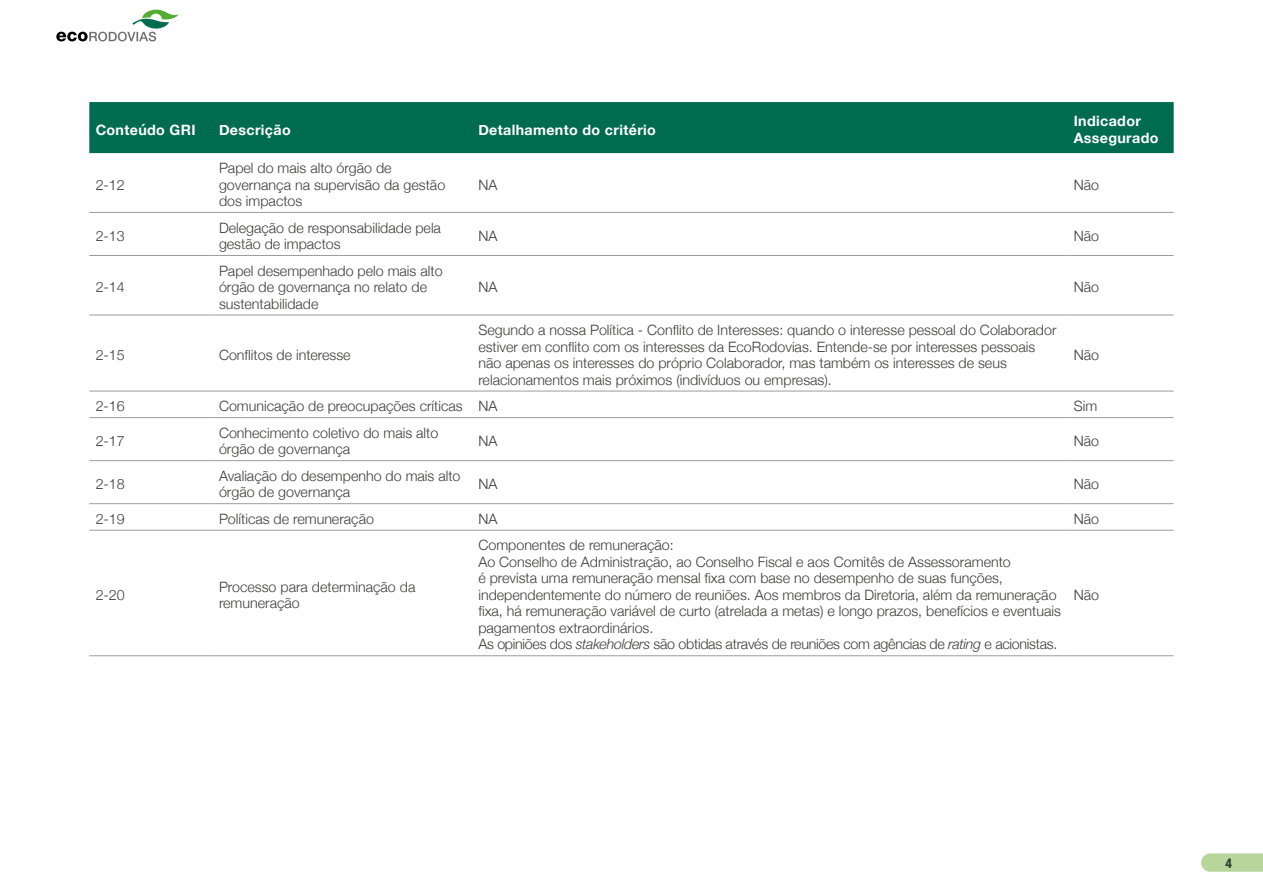
<style>
.page{position:relative;width:1263px;height:893px;background:#fff}
.page>*{position:absolute;margin:0;border:0;box-sizing:border-box;transform-origin:0 0}
.t1{font:300 14.25px/16.5px "Helvetica Neue";color:#3c3c3b}
.t2{font:700 14.25px/16.5px "Helvetica Neue";letter-spacing:.025em;color:#fff}
.t3{font:700 condensed 13.5px "Helvetica Neue";color:#2a3a2d}
.s1{font-style:italic}
</style>
<div class="page">
<div style="left:89px;top:102px;width:1085px;height:51px;background:#006c4f"></div>
<hr style="left:89px;top:212px;width:124px;height:1px;background:#9d9d9c">
<hr style="left:213px;top:212px;width:259px;height:1px;background:#9d9d9c">
<hr style="left:472px;top:212px;width:595px;height:1px;background:#9d9d9c">
<hr style="left:1067px;top:212px;width:107px;height:1px;background:#9d9d9c">
<hr style="left:89px;top:417px;width:124px;height:1px;background:#9d9d9c">
<hr style="left:213px;top:417px;width:259px;height:1px;background:#9d9d9c">
<hr style="left:472px;top:417px;width:595px;height:1px;background:#9d9d9c">
<hr style="left:1067px;top:417px;width:107px;height:1px;background:#9d9d9c">
<hr style="left:89px;top:460px;width:124px;height:1px;background:#9d9d9c">
<hr style="left:213px;top:460px;width:259px;height:1px;background:#9d9d9c">
<hr style="left:472px;top:460px;width:595px;height:1px;background:#9d9d9c">
<hr style="left:1067px;top:460px;width:107px;height:1px;background:#9d9d9c">
<hr style="left:89px;top:503px;width:124px;height:1px;background:#9d9d9c">
<hr style="left:213px;top:503px;width:259px;height:1px;background:#9d9d9c">
<hr style="left:472px;top:503px;width:595px;height:1px;background:#9d9d9c">
<hr style="left:1067px;top:503px;width:107px;height:1px;background:#9d9d9c">
<hr style="left:89px;top:530px;width:124px;height:1px;background:#9d9d9c">
<hr style="left:213px;top:530px;width:259px;height:1px;background:#9d9d9c">
<hr style="left:472px;top:530px;width:595px;height:1px;background:#9d9d9c">
<hr style="left:1067px;top:530px;width:107px;height:1px;background:#9d9d9c">
<hr style="left:89px;top:655px;width:124px;height:1px;background:#9d9d9c">
<hr style="left:213px;top:655px;width:259px;height:1px;background:#9d9d9c">
<hr style="left:472px;top:655px;width:595px;height:1px;background:#9d9d9c">
<hr style="left:1067px;top:655px;width:107px;height:1px;background:#9d9d9c">
<hr style="left:89px;top:255px;width:124px;height:1px;background:#9d9d9c">
<hr style="left:213px;top:255px;width:259px;height:1px;background:#9d9d9c">
<hr style="left:472px;top:255px;width:595px;height:1px;background:#9d9d9c">
<hr style="left:1067px;top:255px;width:107px;height:1px;background:#9d9d9c">
<hr style="left:89px;top:315px;width:124px;height:1px;background:#9d9d9c">
<hr style="left:213px;top:315px;width:259px;height:1px;background:#9d9d9c">
<hr style="left:472px;top:315px;width:595px;height:1px;background:#9d9d9c">
<hr style="left:1067px;top:315px;width:107px;height:1px;background:#9d9d9c">
<hr style="left:89px;top:391px;width:124px;height:1px;background:#9d9d9c">
<hr style="left:213px;top:391px;width:259px;height:1px;background:#9d9d9c">
<hr style="left:472px;top:391px;width:595px;height:1px;background:#9d9d9c">
<hr style="left:1067px;top:391px;width:107px;height:1px;background:#9d9d9c">
<svg style="left:1201px;top:853px;width:62px;height:19px"></svg>
<svg style="left:56px;top:9px;width:123px;height:32px"></svg>
<p class="t2" style="left:96px;top:122px;width:101px">Conteúdo GRI</p>
<p class="t2" style="left:219px;top:122px;width:73px">Descrição</p>
<p class="t2" style="left:478px;top:122px;width:179px">Detalhamento do critério</p>
<p class="t2" style="left:1074px;top:113px;width:86px">Indicador<br>Assegurado</p>
<p class="t1" style="left:96px;top:175px;width:31px">2-12</p>
<p class="t1" style="left:219px;top:159px;width:228px">Papel do mais alto órgão de governança na supervisão da gestão dos impactos</p>
<p class="t1" style="left:478px;top:175px;width:21px">NA</p>
<p class="t1" style="left:1074px;top:175px;width:27px">Não</p>
<p class="t1" style="left:96px;top:226px;width:31px">2-13</p>
<p class="t1" style="left:219px;top:218px;width:224px">Delegação de responsabilidade pela gestão de impactos</p>
<p class="t1" style="left:478px;top:226px;width:21px">NA</p>
<p class="t1" style="left:1074px;top:226px;width:27px">Não</p>
<p class="t1" style="left:96px;top:278px;width:31px">2-14</p>
<p class="t1" style="left:219px;top:261px;width:225px">Papel desempenhado pelo mais alto órgão de governança no relato de sustentabilidade</p>
<p class="t1" style="left:478px;top:278px;width:21px">NA</p>
<p class="t1" style="left:1074px;top:278px;width:27px">Não</p>
<p class="t1" style="left:96px;top:346px;width:31px">2-15</p>
<p class="t1" style="left:219px;top:346px;width:133px">Conflitos de interesse</p>
<p class="t1" style="left:478px;top:321px;width:580px">Segundo a nossa Política - Conflito de Interesses: quando o interesse pessoal do Colaborador estiver em conflito com os interesses da EcoRodovias. Entende-se por interesses pessoais não apenas os interesses do próprio Colaborador, mas também os interesses de seus relacionamentos mais próximos (indivíduos ou empresas).</p>
<p class="t1" style="left:1074px;top:346px;width:27px">Não</p>
<p class="t1" style="left:96px;top:397px;width:31px">2-16</p>
<p class="t1" style="left:219px;top:397px;width:280px">Comunicação de preocupações críticas NA</p>
<p class="t1" style="left:1074px;top:397px;width:25px">Sim</p>
<p class="t1" style="left:96px;top:432px;width:31px">2-17</p>
<p class="t1" style="left:219px;top:423px;width:221px">Conhecimento coletivo do mais alto órgão de governança</p>
<p class="t1" style="left:478px;top:432px;width:21px">NA</p>
<p class="t1" style="left:1074px;top:432px;width:27px">Não</p>
<p class="t1" style="left:96px;top:475px;width:31px">2-18</p>
<p class="t1" style="left:219px;top:466px;width:243px">Avaliação do desempenho do mais alto órgão de governança</p>
<p class="t1" style="left:478px;top:475px;width:21px">NA</p>
<p class="t1" style="left:1074px;top:475px;width:27px">Não</p>
<p class="t1" style="left:96px;top:509px;width:31px">2-19</p>
<p class="t1" style="left:219px;top:509px;width:156px">Políticas de remuneração</p>
<p class="t1" style="left:478px;top:509px;width:21px">NA</p>
<p class="t1" style="left:1074px;top:509px;width:27px">Não</p>
<p class="t1" style="left:96px;top:585px;width:31px">2-20</p>
<p class="t1" style="left:219px;top:577px;width:198px">Processo para determinação da remuneração</p>
<p class="t1" style="left:478px;top:536px;width:584px">Componentes de remuneração:<br>Ao Conselho de Administração, ao Conselho Fiscal e aos Comitês de Assessoramento<br>é prevista uma remuneração mensal fixa com base no desempenho de suas funções, independentemente do número de reuniões. Aos membros da Diretoria, além da remuneração fixa, há remuneração variável de curto (atrelada a metas) e longo prazos, benefícios e eventuais pagamentos extraordinários.<br>As opiniões dos <span class="s1">stakeholders</span> são obtidas através de reuniões com agências de <span class="s1">rating</span> e acionistas.</p>
<p class="t1" style="left:1074px;top:585px;width:27px">Não</p>
<p class="t3" style="left:1225px;top:852px;width:8px">4</p>
</div>
